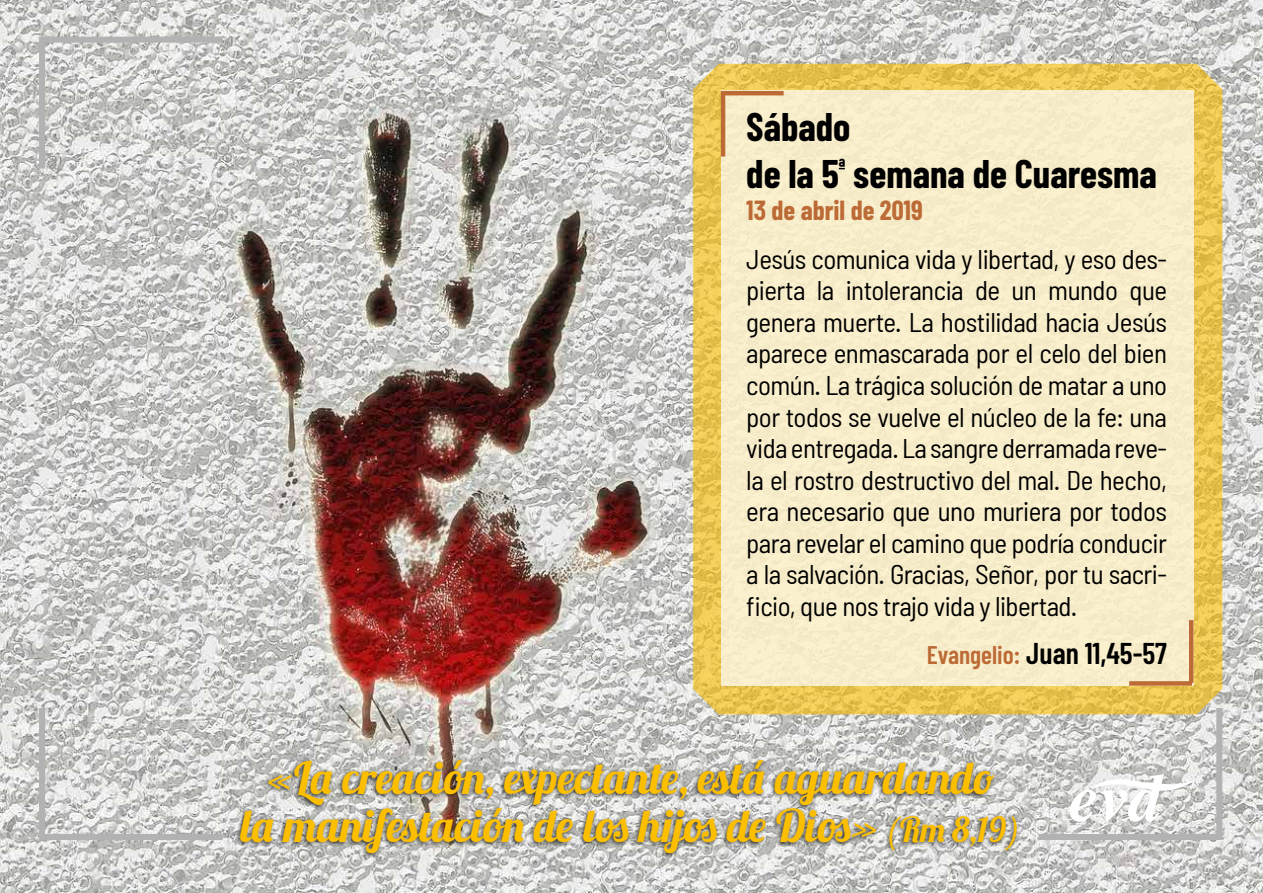
<style>
.page{position:relative;width:1263px;height:893px;background:#fff}
.page>*{position:absolute;margin:0;border:0;box-sizing:border-box;transform-origin:0 0}
.t1{font:45px/48px "Lobster 1.3";color:#fcbf00;text-align:center}
.t2{font:700 39px/46.8px "Barlow Condensed";color:#000}
.t3{font:600 30px "Barlow Condensed";color:#000}
.t4{font:semi-condensed 27px/31.5px "Barlow";letter-spacing:-.02em;color:#000;text-align:justify}
.t5{font:700 27px "Barlow Condensed";color:#bd6b36}
.s1{font-size:25.5px;color:#bd6b36}
.s2{font-size:34.5px}
</style>
<div class="page">
<img style="left:0;top:0;width:1263px;height:893px">
<svg style="left:693px;top:64px;width:529px;height:650px;background:#e8c554"></svg>
<div style="left:235px;top:757px;width:784px;height:102px;background:#000;opacity:.75"></div>
<div style="left:39px;top:38px;width:6px;height:131px;background:#b3b2b2"></div>
<div style="left:39px;top:37px;width:184px;height:6px;background:#b3b2b2"></div>
<div style="left:1216px;top:708px;width:6px;height:130px;background:#b3b2b2"></div>
<div style="left:1039px;top:834px;width:183px;height:6px;background:#b3b2b2"></div>
<div style="left:39px;top:708px;width:6px;height:130px;background:#b3b2b2"></div>
<div style="left:39px;top:834px;width:184px;height:6px;background:#b3b2b2"></div>
<div style="left:721px;top:91px;width:472px;height:595px;background:#f8edca"></div>
<hr style="left:721px;top:94px;width:4px;height:63px;background:#bd6b36">
<hr style="left:721px;top:91px;width:63px;height:4px;background:#bd6b36">
<hr style="left:1189px;top:620px;width:4px;height:63px;background:#bd6b36">
<div style="left:1129px;top:681px;width:63px;height:5px;background:#bd6b36"></div>
<svg style="left:1070px;top:774px;width:127px;height:48px"></svg>
<h2 class="t2" style="left:746px;top:103px;width:412px">Sábado<br>de la 5<sup>ª</sup> semana de Cuaresma</h2>
<p class="t5" style="left:746px;top:194px;width:178px">13 de abril de 2019</p>
<p class="t4" style="left:746px;top:243px;width:422px">Jesús comunica vida y libertad, y eso des&shy;pierta la intolerancia de un mundo que genera muerte. La hostilidad hacia Jesús aparece enmascarada por el celo del bien común. La trágica solución de matar a uno por todos se vuelve el núcleo de la fe: una vida entregada. La sangre derramada reve&shy;la el rostro destructivo del mal. De hecho, era necesario que uno muriera por todos para revelar el camino que podría conducir a la salvación. Gracias, Señor, por tu sacri&shy;ficio, que nos trajo vida y libertad.</p>
<p class="t3" style="left:927px;top:635px;width:242px"><span class="s1">Evangelio:</span> Juan 11,45-57</p>
<h1 class="t1" style="left:241px;top:753px;width:781px">«La creación, expectante, está aguardando<br>la manifestación de los hijos de Dios» <span class="s2">(Rm 8,19)</span></h1>
</div>
